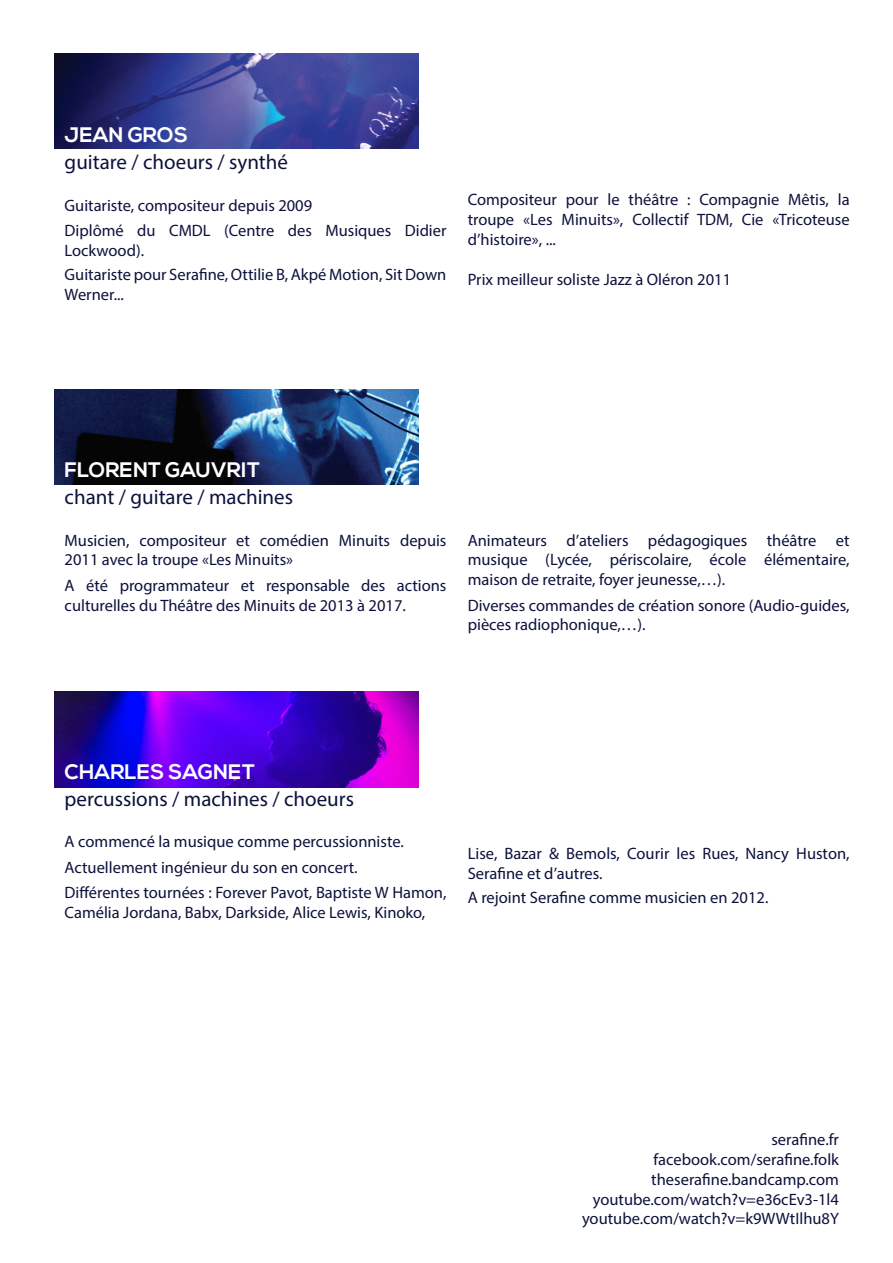
<style>
.page{position:relative;width:893px;height:1263px;background:#fff}
.page>*{position:absolute;margin:0;border:0;box-sizing:border-box;transform-origin:0 0}
.t1{font:21px "Myriad Pro";color:#0d113c}
.t2{font:700 21px "Nexa";color:#fff}
.t3{font:16.5px/19.8px "Myriad Pro";color:#0d113c}
</style>
<div class="page">
<img style="left:54px;top:53px;width:365px;height:96px">
<img style="left:54px;top:389px;width:365px;height:96px">
<img style="left:54px;top:692px;width:365px;height:95px">
<p class="t2" style="left:65px;top:123px;width:125px">JEAN GROS</p>
<p class="t1" style="left:65px;top:149px;width:225px">guitare / choeurs / synthé</p>
<p class="t3" style="left:65px;top:195px;width:249px">Guitariste, compositeur depuis 2009</p>
<p class="t3" style="left:65px;top:220px;width:383px">Diplômé du CMDL (Centre des Musiques Didier<br>Lockwood).</p>
<p class="t3" style="left:65px;top:264px;width:383px">Guitariste pour Serafine, Ottilie B, Akpé Motion, Sit Down<br>Werner...</p>
<p class="t3" style="left:468px;top:190px;width:383px;text-align:justify">Compositeur pour le théâtre : Compagnie Mêtis, la troupe «Les Minuits», Collectif TDM, Cie «Tricoteuse d’histoire», ...</p>
<p class="t3" style="left:468px;top:269px;width:265px">Prix meilleur soliste Jazz à Oléron 2011</p>
<p class="t2" style="left:65px;top:458px;width:197px">FLORENT GAUVRIT</p>
<p class="t1" style="left:65px;top:484px;width:230px">chant / guitare / machines</p>
<p class="t3" style="left:65px;top:530px;width:383px">Musicien, compositeur et comédien Minuits depuis<br>2011 avec la troupe «Les Minuits»</p>
<p class="t3" style="left:65px;top:575px;width:383px">A été programmateur et responsable des actions culturelles du Théâtre des Minuits de 2013 à 2017.</p>
<p class="t3" style="left:468px;top:530px;width:383px;text-align:justify">Animateurs d’ateliers pédagogiques théâtre et musique (Lycée, périscolaire, école élémentaire, maison de retraite, foyer jeunesse,…).</p>
<p class="t3" style="left:468px;top:595px;width:383px">Diverses commandes de création sonore (Audio-guides, pièces radiophonique,…).</p>
<p class="t2" style="left:65px;top:760px;width:192px">CHARLES SAGNET</p>
<p class="t1" style="left:65px;top:786px;width:291px">percussions / machines / choeurs</p>
<p class="t3" style="left:65px;top:832px;width:341px">A commencé la musique comme percussionniste.</p>
<p class="t3" style="left:65px;top:857px;width:294px">Actuellement ingénieur du son en concert.</p>
<p class="t3" style="left:65px;top:883px;width:383px">Différentes tournées : Forever Pavot, Baptiste W Hamon,<br>Camélia Jordana, Babx, Darkside, Alice Lewis, Kinoko,</p>
<p class="t3" style="left:468px;top:843px;width:383px">Lise, Bazar &amp; Bemols, Courir les Rues, Nancy Huston,<br>Serafine et d’autres.</p>
<p class="t3" style="left:468px;top:887px;width:302px">A rejoint Serafine comme musicien en 2012.</p>
<p class="t3" style="left:771px;top:1129px;width:69px">serafine.fr</p>
<p class="t3" style="left:653px;top:1149px;width:187px">facebook.com/serafine.folk</p>
<p class="t3" style="left:651px;top:1169px;width:189px">theserafine.bandcamp.com</p>
<p class="t3" style="left:593px;top:1189px;width:248px">youtube.com/watch?v=e36cEv3-1l4</p>
<p class="t3" style="left:582px;top:1209px;width:258px">youtube.com/watch?v=k9WWtIlhu8Y</p>
</div>
